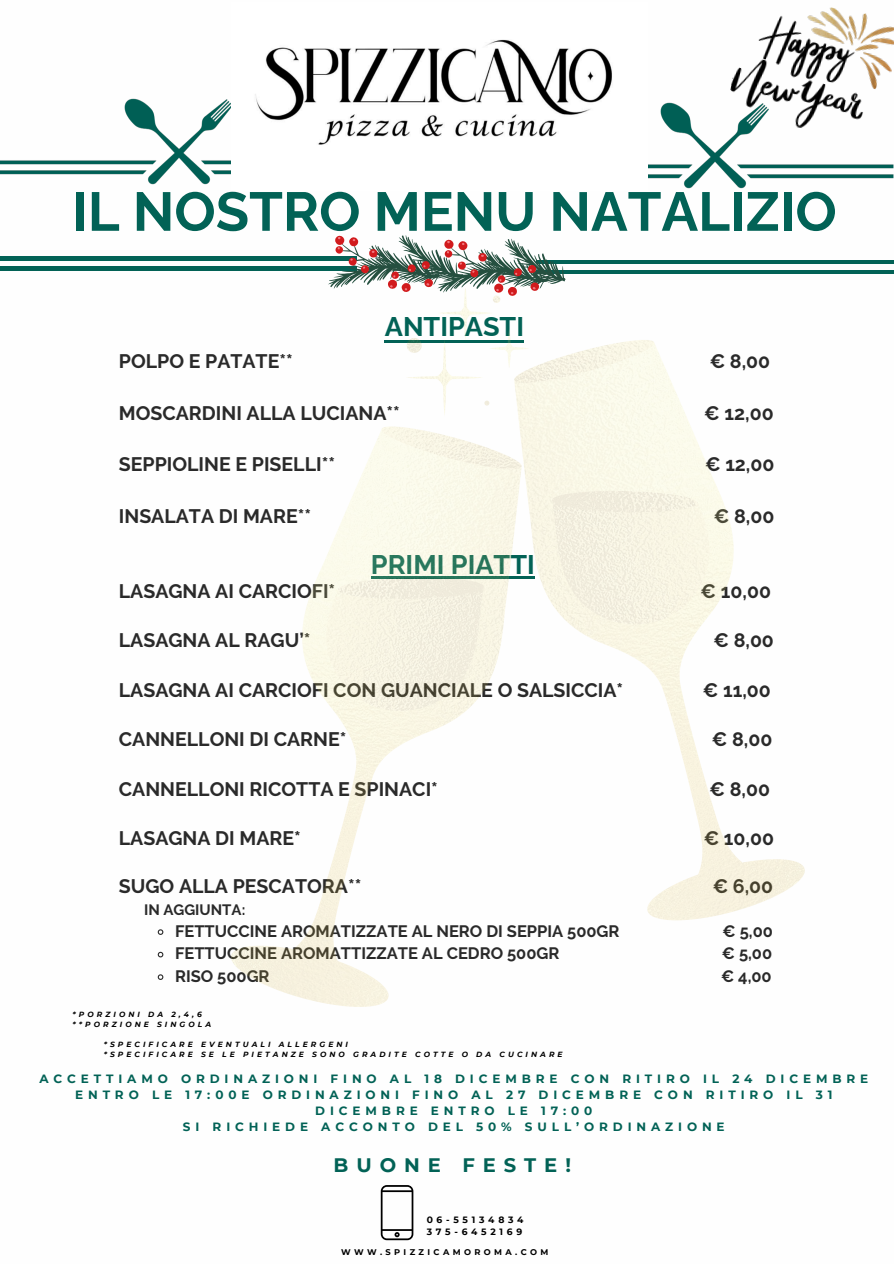
<style>
.page{position:relative;width:894px;height:1264px;background:#fff}
.page>*{position:absolute;margin:0;border:0;box-sizing:border-box;transform-origin:0 0}
.t1{font:700 54.6px "Raleway";color:#026256}
.t2{font:700 27px "Raleway";color:#026256}
.t3{font:700 19.5px "Raleway";color:#2a2a2a}
.t4{font:700 19.5px "Montserrat";letter-spacing:.405em;color:#026256}
.t5{font:700 16.5px "Raleway";color:#2a2a2a}
.t6{font:700 15px "Raleway";color:#2a2a2a}
.t7{font:700 12px/16px "Montserrat";letter-spacing:.405em;color:#026256;text-align:center}
.t8{font:700 9.15px/11.2px "Montserrat";letter-spacing:.405em;color:#000}
.t9{font:700 8.25px "Montserrat";letter-spacing:.405em;color:#000}
.t10{font:italic 700 7.5px "Montserrat";letter-spacing:.405em;color:#000}
</style>
<div class="page">
<hr style="left:0;top:267px;width:357px;height:3px;background:#026256">
<hr style="left:0;top:257px;width:357px;height:3px;background:#026256">
<img style="left:0;top:98px;width:231px;height:87px">
<svg style="left:380px;top:1185px;width:33px;height:55px"></svg>
<img style="left:730px;top:7px;width:163px;height:88px">
<hr style="left:536px;top:270px;width:356px;height:4px;background:#026256">
<hr style="left:536px;top:260px;width:356px;height:4px;background:#026256">
<img style="left:648px;top:95px;width:245px;height:94px">
<svg style="left:328px;top:235px;width:237px;height:53px"></svg>
<img style="left:255px;top:39px;width:357px;height:106px">
<svg style="left:157px;top:929px;width:7px;height:6px"></svg>
<svg style="left:157px;top:951px;width:7px;height:7px"></svg>
<svg style="left:157px;top:974px;width:7px;height:6px"></svg>
<img style="left:231px;top:288px;width:573px;height:718px">
<p class="t1" style="left:72px;top:179px;width:765px">IL NOSTRO MENÙ NATALIZIO</p>
<h2 class="t2" style="left:385px;top:310px;width:141px">ANTIPASTI</h2>
<h3 class="t3" style="left:119px;top:349px;width:175px">POLPO E PATATE**</h3>
<h3 class="t3" style="left:709px;top:349px;width:62px">€ 8,00</h3>
<h3 class="t3" style="left:119px;top:401px;width:282px">MOSCARDINI ALLA LUCIANA**</h3>
<h3 class="t3" style="left:704px;top:401px;width:71px">€ 12,00</h3>
<h3 class="t3" style="left:119px;top:453px;width:218px">SEPPIOLINE E PISELLI**</h3>
<h3 class="t3" style="left:705px;top:453px;width:71px">€ 12,00</h3>
<h3 class="t3" style="left:119px;top:505px;width:194px">INSALATA DI MARE**</h3>
<h3 class="t3" style="left:713px;top:505px;width:62px">€ 8,00</h3>
<h3 class="t2" style="left:371px;top:549px;width:165px">PRIMI PIATTI</h3>
<h3 class="t3" style="left:119px;top:579px;width:218px">LASAGNA AI CARCIOFI*</h3>
<h3 class="t3" style="left:700px;top:579px;width:72px">€ 10,00</h3>
<h3 class="t3" style="left:119px;top:629px;width:193px">LASAGNA AL RAGU’*</h3>
<h3 class="t3" style="left:713px;top:629px;width:62px">€ 8,00</h3>
<h3 class="t3" style="left:119px;top:678px;width:505px">LASAGNA AI CARCIOFI CON GUANCIALE O SALSICCIA*</h3>
<h3 class="t3" style="left:702px;top:678px;width:69px">€ 11,00</h3>
<h3 class="t3" style="left:119px;top:728px;width:229px">CANNELLONI DI CARNE*</h3>
<h3 class="t3" style="left:711px;top:728px;width:62px">€ 8,00</h3>
<h3 class="t3" style="left:119px;top:777px;width:320px">CANNELLONI RICOTTA E SPINACI*</h3>
<h3 class="t3" style="left:709px;top:777px;width:62px">€ 8,00</h3>
<p class="t3" style="left:119px;top:827px;width:183px">LASAGNA DI MARE*</p>
<p class="t3" style="left:703px;top:827px;width:72px">€ 10,00</p>
<p class="t3" style="left:119px;top:874px;width:244px">SUGO ALLA PESCATORA**</p>
<p class="t3" style="left:712px;top:874px;width:62px">€ 6,00</p>
<p class="t6" style="left:144px;top:901px;width:103px">IN AGGIUNTA:</p>
<p class="t5" style="left:175px;top:921px;width:446px">FETTUCCINE AROMATIZZATE AL NERO DI SEPPIA 500GR</p>
<p class="t5" style="left:722px;top:921px;width:52px">€ 5,00</p>
<p class="t5" style="left:175px;top:943px;width:386px">FETTUCCINE AROMATTIZZATE AL CEDRO 500GR</p>
<p class="t5" style="left:721px;top:943px;width:52px">€ 5,00</p>
<p class="t5" style="left:175px;top:966px;width:96px">RISO 500GR</p>
<p class="t5" style="left:721px;top:966px;width:52px">€ 4,00</p>
<p class="t10" style="left:73px;top:1010px;width:131px">*PORZIONI DA 2,4,6</p>
<p class="t10" style="left:73px;top:1020px;width:140px">**PORZIONE SINGOLA</p>
<h5 class="t10" style="left:104px;top:1040px;width:246px">*SPECIFICARE EVENTUALI ALLERGENI</h5>
<h3 class="t10" style="left:104px;top:1050px;width:460px">*SPECIFICARE SE LE PIETANZE SONO GRADITE COTTE O DA CUCINARE</h3>
<h1 class="t7" style="left:39px;top:1070px;width:830px">ACCETTIAMO ORDINAZIONI FINO AL 18 DICEMBRE CON RITIRO IL 24 DICEMBRE ENTRO LE 17:00E ORDINAZIONI FINO AL 27 DICEMBRE CON RITIRO IL 31<br>DICEMBRE ENTRO LE 17:00<br>SI RICHIEDE ACCONTO DEL 50% SULL’ORDINAZIONE</h1>
<p class="t4" style="left:333px;top:1153px;width:239px">BUONE FESTE!</p>
<h2 class="t8" style="left:426px;top:1214px;width:98px">06-55134834<br>375-6452169</h2>
<h3 class="t9" style="left:341px;top:1246px;width:209px">WWW.SPIZZICAMOROMA.COM</h3>
</div>
